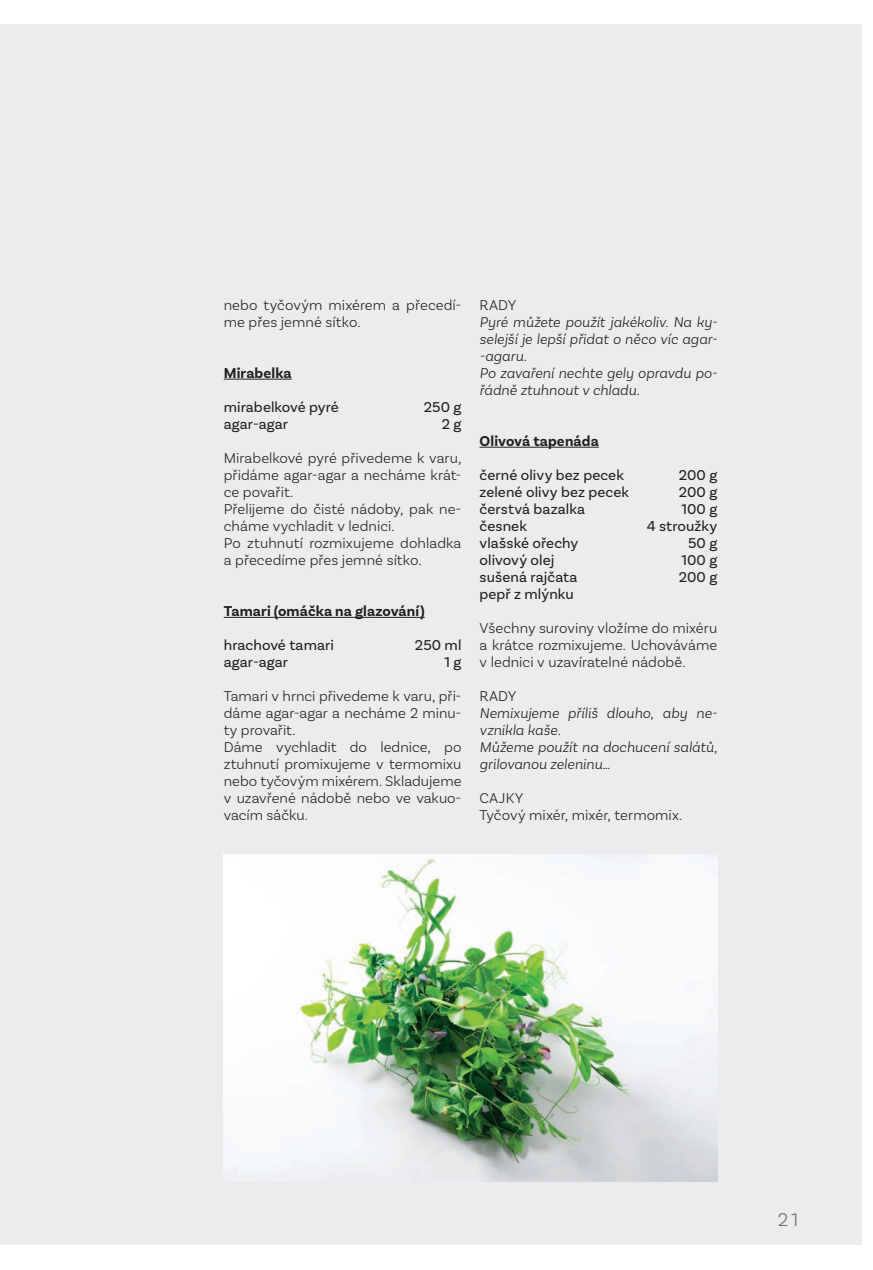
<style>
.page{position:relative;width:873px;height:1270px;background:#fff}
.page>*{position:absolute;margin:0;border:0;box-sizing:border-box;transform-origin:0 0}
.t1{font:300 19.5px "Basic Sans";color:#6c6d70}
.t2{font:300 15px/17px "Basic Sans";color:#231f20}
.t3{font:italic 300 15px/17px "Basic Sans";letter-spacing:.005em;color:#231f20}
.t4{font:15px "Basic Sans";letter-spacing:.005em;color:#231f20}
.t5{font:700 15px "Basic Sans";letter-spacing:.01em;color:#231f20}
</style>
<div class="page">
<div style="left:0;top:25px;width:861px;height:1220px;background:#ececee"></div>
<hr style="left:224px;top:379px;width:68px;height:1px;background:#231f20">
<hr style="left:224px;top:617px;width:200px;height:1px;background:#231f20">
<hr style="left:479px;top:447px;width:119px;height:1px;background:#231f20">
<img style="left:224px;top:854px;width:493px;height:327px">
<p class="t2" style="left:224px;top:296px;width:239px">nebo tyčovým mixérem a přecedí&shy;me přes jemné sítko.</p>
<p class="t5" style="left:224px;top:363px;width:69px">Mirabelka</p>
<p class="t4" style="left:224px;top:397px;width:117px">mirabelkové pyré</p>
<p class="t4" style="left:424px;top:397px;width:39px">250 g</p>
<p class="t4" style="left:224px;top:414px;width:66px">agar-agar</p>
<p class="t4" style="left:442px;top:414px;width:21px">2 g</p>
<p class="t2" style="left:224px;top:449px;width:239px">Mirabelkové pyré přivedeme k varu, přidáme agar-agar a necháme krát&shy;ce povařit.<br>Přelijeme do čisté nádoby, pak ne&shy;cháme vychladit v lednici.<br>Po ztuhnutí rozmixujeme dohladka a přecedíme přes jemné sítko.</p>
<p class="t5" style="left:224px;top:602px;width:202px">Tamari (omáčka na glazování)</p>
<p class="t4" style="left:224px;top:636px;width:112px">hrachové tamari</p>
<p class="t4" style="left:415px;top:636px;width:48px">250 ml</p>
<p class="t4" style="left:224px;top:653px;width:66px">agar-agar</p>
<p class="t4" style="left:444px;top:653px;width:18px">1 g</p>
<p class="t2" style="left:224px;top:687px;width:239px">Tamari v hrnci přivedeme k varu, při&shy;dáme agar-agar a necháme 2 minu&shy;ty provařit.<br>Dáme vychladit do lednice, po ztuhnutí promixujeme v termomixu nebo tyčovým mixérem. Skladujeme v uzavřené nádobě nebo ve vakuo&shy;vacím sáčku.</p>
<p class="t2" style="left:479px;top:296px;width:38px">RADY</p>
<p class="t3" style="left:479px;top:313px;width:239px">Pyré můžete použít jakékoliv. Na ky&shy;selejší je lepší přidat o něco víc agar--agaru.<br>Po zavaření nechte gely opravdu po&shy;řádně ztuhnout v chladu.</p>
<p class="t5" style="left:479px;top:431px;width:121px">Olivová tapenáda</p>
<p class="t4" style="left:479px;top:466px;width:146px">černé olivy bez pecek</p>
<p class="t4" style="left:678px;top:466px;width:40px">200 g</p>
<p class="t4" style="left:479px;top:483px;width:151px">zelené olivy bez pecek</p>
<p class="t4" style="left:678px;top:483px;width:40px">200 g</p>
<p class="t4" style="left:479px;top:500px;width:107px">čerstvá bazalka</p>
<p class="t4" style="left:681px;top:500px;width:37px">100 g</p>
<p class="t4" style="left:479px;top:517px;width:49px">česnek</p>
<p class="t4" style="left:646px;top:517px;width:72px">4 stroužky</p>
<p class="t4" style="left:479px;top:534px;width:100px">vlašské ořechy</p>
<p class="t4" style="left:688px;top:534px;width:31px">50 g</p>
<p class="t4" style="left:479px;top:551px;width:76px">olivový olej</p>
<p class="t4" style="left:681px;top:551px;width:37px">100 g</p>
<p class="t4" style="left:479px;top:568px;width:99px">sušená rajčata</p>
<p class="t4" style="left:678px;top:568px;width:40px">200 g</p>
<p class="t4" style="left:479px;top:585px;width:96px">pepř z mlýnku</p>
<p class="t2" style="left:479px;top:619px;width:239px;text-align:justify">Všechny suroviny vložíme do mixéru a krátce rozmixujeme. Uchováváme v lednici v uzavíratelné nádobě.</p>
<p class="t2" style="left:479px;top:687px;width:38px">RADY</p>
<p class="t3" style="left:479px;top:704px;width:239px">Nemixujeme příliš dlouho, aby ne&shy;vznikla kaše.<br>Můžeme použít na dochucení salátů, grilovanou zeleninu…</p>
<p class="t2" style="left:479px;top:789px;width:204px">CAJKY<br>Tyčový mixér, mixér, termomix.</p>
<h1 class="t1" style="left:777px;top:1207px;width:22px">21</h1>
</div>
